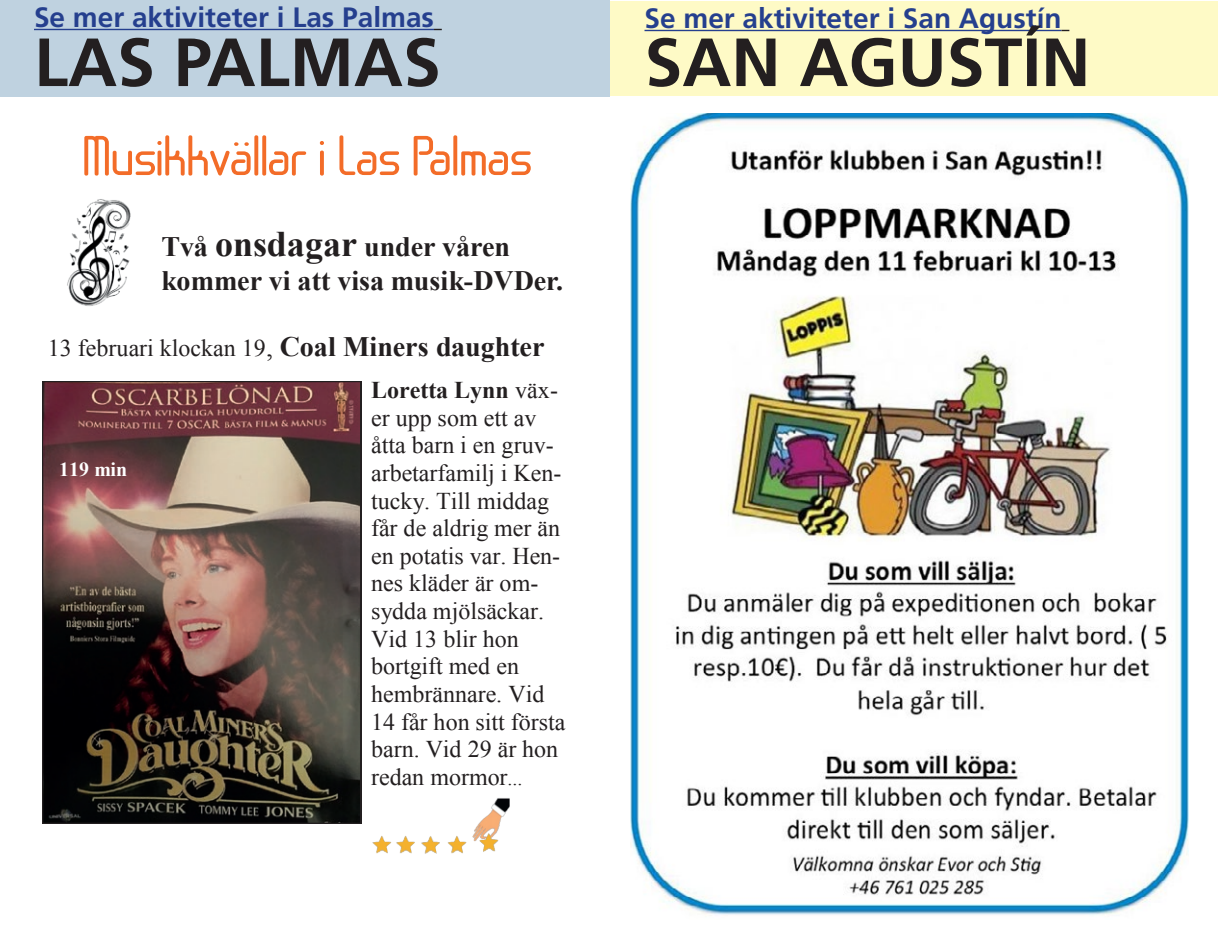
<style>
.page{position:relative;width:1219px;height:936px;background:#fff}
.page>*{position:absolute;margin:0;border:0;box-sizing:border-box;transform-origin:0 0}
.PLATS__aktiviteter{font:700 68px "Frutiger LT Std";color:#231f20}
.t1{font:56px "Sugarskin BTN Bold";color:#f36c28}
.t2{font:32px "Arial Rounded MT Bold";color:#231f20}
.PLATS__aktiviteter-2{font:700 28px "Frutiger LT Std";color:#253f8e}
.t3{font:700 28px/33.8px "Times New Roman";color:#231f20}
.t4{font:24px/27.6px "Times New Roman";color:#231f20}
.t5{font:700 20px "Times New Roman";color:#fff}
.s1{font-size:36px}
.s2{font-size:28px}
.s3{font-weight:700;font-size:28px}
.s4{font-weight:700}
.s5{font-size:20px}
</style>
<div class="page">
<div style="left:610px;top:1px;width:608px;height:94px;background:#fefac6"></div>
<hr style="left:644px;top:30px;width:418px;height:1px;background:#253f8e">
<img style="left:42px;top:199px;width:468px;height:655px">
<div style="left:0;top:0;width:609px;height:96px;background:#bfd2e0"></div>
<hr style="left:34px;top:29px;width:400px;height:1px;background:#253f8e">
<img style="left:630px;top:113px;width:558px;height:802px">
<p class="PLATS__aktiviteter-2" style="left:34px;top:0;width:401px">Se mer aktiviteter i Las Palmas</p>
<p class="PLATS__aktiviteter" style="left:34px;top:22px;width:408px">LAS PALMAS</p>
<p class="t2" style="left:50px;top:63px;width:445px">AKTIVITETER I LAS PALMAS</p>
<p class="t1" style="left:82px;top:122px;width:451px">Musikkvällar i Las Palmas</p>
<p class="t3" style="left:161px;top:229px;width:403px">Två <span class="s1">onsdagar</span> under våren kommer vi att visa musik-DVDer.</p>
<p class="t4" style="left:371px;top:326px;width:188px;line-height:42.6px;text-indent:-323px">13 februari klockan 19<span class="s2">,</span> <span class="s3">Coal Miners daughter<br></span><span class="s4">Loretta Lynn</span> väx-</p>
<p class="t4" style="left:371px;top:403px;width:196px">er upp som ett av åtta barn i en gruv&shy;arbetarfamilj i Ken&shy;tucky. Till middag får de aldrig mer än en potatis var. Hen&shy;nes kläder är om&shy;sydda mjölsäckar.<br>Vid 13 blir hon bortgift med en hembrännare. Vid<br>14 får hon sitt första barn. Vid 29 är hon redan mormor<span class="s5">...</span></p>
<p class="t5" style="left:59px;top:455px;width:70px">119 min</p>
<p class="PLATS__aktiviteter-2" style="left:644px;top:1px;width:419px">Se mer aktiviteter i San Agustín</p>
<p class="PLATS__aktiviteter" style="left:644px;top:22px;width:447px">SAN AGUSTÍN</p>
</div>
